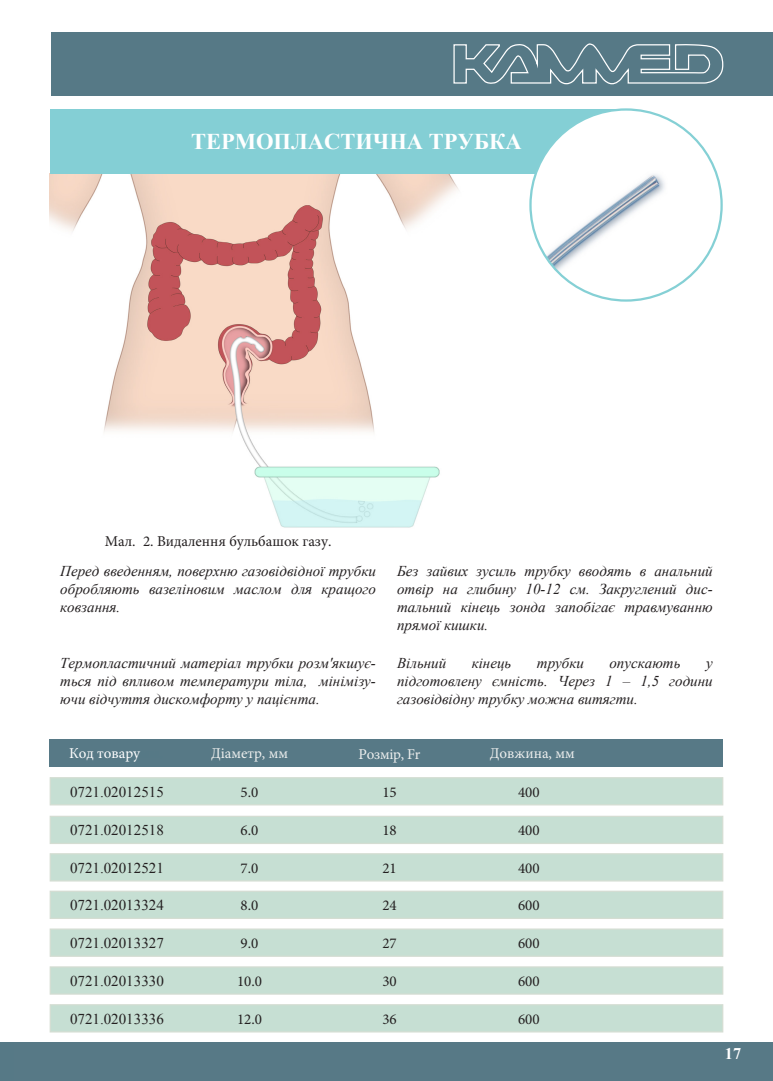
<style>
.page{position:relative;width:773px;height:1081px;background:#fff}
.page>*{position:absolute;margin:0;border:0;box-sizing:border-box;transform-origin:0 0}
.t1{font:700 22.5px "Times New Roman";color:#fff}
.t2{font:700 16.25px "Times New Roman";color:#fff}
.рис_1{font:italic 15px/18px "Times New Roman";color:#231f20;text-align:center}
.курсив_1{font:italic 15px/18px "Times New Roman";color:#231f20;text-align:justify}
.t3{font:15px "Times New Roman";color:#231f20}
.t4{font:15px "Minion Pro";color:#231f20}
.t5{font:15px "Minion Pro";color:#edefee}
.t6{font:15px "Minion Pro";color:#fff}
.s1{font-family:"Minion Pro";font-style:normal}
.s2{color:#567986}
</style>
<div class="page">
<div style="left:0;top:1042px;width:14px;height:39px;background:#567986"></div>
<div style="left:14px;top:1042px;width:758px;height:39px;background:#577986"></div>
<img style="left:50px;top:174px;width:538px;height:354px">
<div style="left:50px;top:109px;width:578px;height:65px;background:#84cfd5"></div>
<img style="left:530px;top:109px;width:191px;height:191px;border-radius:95px">
<div style="left:50px;top:1004px;width:673px;height:28px;background:#c6dfd3;border:1px solid #d4ddd2"></div>
<div style="left:50px;top:739px;width:673px;height:27px;background:#577986"></div>
<div style="left:50px;top:966px;width:673px;height:28px;background:#c6dfd3;border:1px solid #d4ddd2"></div>
<div style="left:50px;top:928px;width:673px;height:29px;background:#c6dfd3;border:1px solid #d4ddd2"></div>
<div style="left:50px;top:890px;width:673px;height:29px;background:#c6dfd3;border:1px solid #d4ddd2"></div>
<div style="left:50px;top:853px;width:673px;height:28px;background:#c6dfd3;border:1px solid #d4ddd2"></div>
<div style="left:50px;top:816px;width:673px;height:28px;background:#c6dfd3;border:1px solid #d4ddd2"></div>
<div style="left:50px;top:777px;width:673px;height:28px;background:#c6dfd3;border:1px solid #d4ddd2"></div>
<div style="left:52px;top:32px;width:720px;height:64px;background:#567986"></div>
<svg style="left:453px;top:43px;width:270px;height:42px"></svg>
<p class="t1" style="left:191px;top:126px;width:332px">ТЕРМОПЛАСТИЧНА ТРУБКА</p>
<p class="рис_1" style="left:60px;top:525px;width:317px;line-height:30.4px"><span class="s1">Мал. 2. Видалення бульбашок газу.<br></span>Перед введенням, поверхню газовідвідної трубки</p>
<p class="рис_1" style="left:60px;top:580px;width:317px;text-align:left">обробляють вазеліновим маслом для кращого ковзання.</p>
<p class="рис_1" style="left:60px;top:653px;width:317px;text-align:justify">Термопластичний матеріал трубки розм'якшує&shy;ться під впливом температури тіла, мінімізу&shy;ючи відчуття дискомфорту у пацієнта.</p>
<p class="курсив_1" style="left:397px;top:562px;width:317px">Без зайвих зусиль трубку вводять в анальний отвір на глибину 10-12 см. Закруглений дис&shy;тальний кінець зонда запобігає травмуванню прямої кишки.</p>
<p class="курсив_1" style="left:397px;top:653px;width:51px">Вільний</p>
<p class="курсив_1" style="left:471px;top:653px;width:41px">кінець</p>
<p class="курсив_1" style="left:537px;top:653px;width:49px">трубки</p>
<p class="курсив_1" style="left:609px;top:653px;width:73px">опускають</p>
<p class="курсив_1" style="left:397px;top:653px;width:317px;text-indent:309px">у підготовлену ємність. Через 1 – 1,5 години газовідвідну трубку можна витягти.</p>
<p class="t6" style="left:69px;top:743px;width:95px">Код товару<span class="s2">мм.</span></p>
<p class="t5" style="left:211px;top:743px;width:78px">Діаметр, мм</p>
<p class="t5" style="left:358px;top:744px;width:63px">Розмір, Fr</p>
<p class="t5" style="left:489px;top:743px;width:86px">Довжина, мм</p>
<p class="t3" style="left:70px;top:781px;width:95px">0721.02012515</p>
<p class="t4" style="left:240px;top:782px;width:19px">5.0</p>
<p class="t4" style="left:382px;top:782px;width:16px">15</p>
<p class="t4" style="left:518px;top:782px;width:23px">400</p>
<p class="t3" style="left:70px;top:819px;width:95px">0721.02012518</p>
<p class="t4" style="left:240px;top:820px;width:19px">6.0</p>
<p class="t4" style="left:382px;top:820px;width:16px">18</p>
<p class="t4" style="left:518px;top:820px;width:23px">400</p>
<p class="t3" style="left:70px;top:857px;width:95px">0721.02012521</p>
<p class="t4" style="left:240px;top:858px;width:19px">7.0</p>
<p class="t4" style="left:382px;top:858px;width:16px">21</p>
<p class="t4" style="left:518px;top:858px;width:23px">400</p>
<p class="t3" style="left:70px;top:894px;width:95px">0721.02013324</p>
<p class="t4" style="left:240px;top:895px;width:19px">8.0</p>
<p class="t4" style="left:382px;top:895px;width:16px">24</p>
<p class="t4" style="left:518px;top:895px;width:23px">600</p>
<p class="t3" style="left:70px;top:932px;width:95px">0721.02013327</p>
<p class="t4" style="left:240px;top:933px;width:19px">9.0</p>
<p class="t4" style="left:382px;top:933px;width:16px">27</p>
<p class="t4" style="left:518px;top:933px;width:23px">600</p>
<p class="t3" style="left:70px;top:970px;width:95px">0721.02013330</p>
<p class="t4" style="left:237px;top:971px;width:27px">10.0</p>
<p class="t4" style="left:382px;top:971px;width:16px">30</p>
<p class="t4" style="left:518px;top:971px;width:23px">600</p>
<p class="t3" style="left:70px;top:1008px;width:95px">0721.02013336</p>
<p class="t4" style="left:237px;top:1009px;width:27px">12.0</p>
<p class="t4" style="left:382px;top:1009px;width:16px">36</p>
<p class="t4" style="left:518px;top:1009px;width:23px">600</p>
<p class="t2" style="left:724px;top:1041px;width:18px">17</p>
</div>
